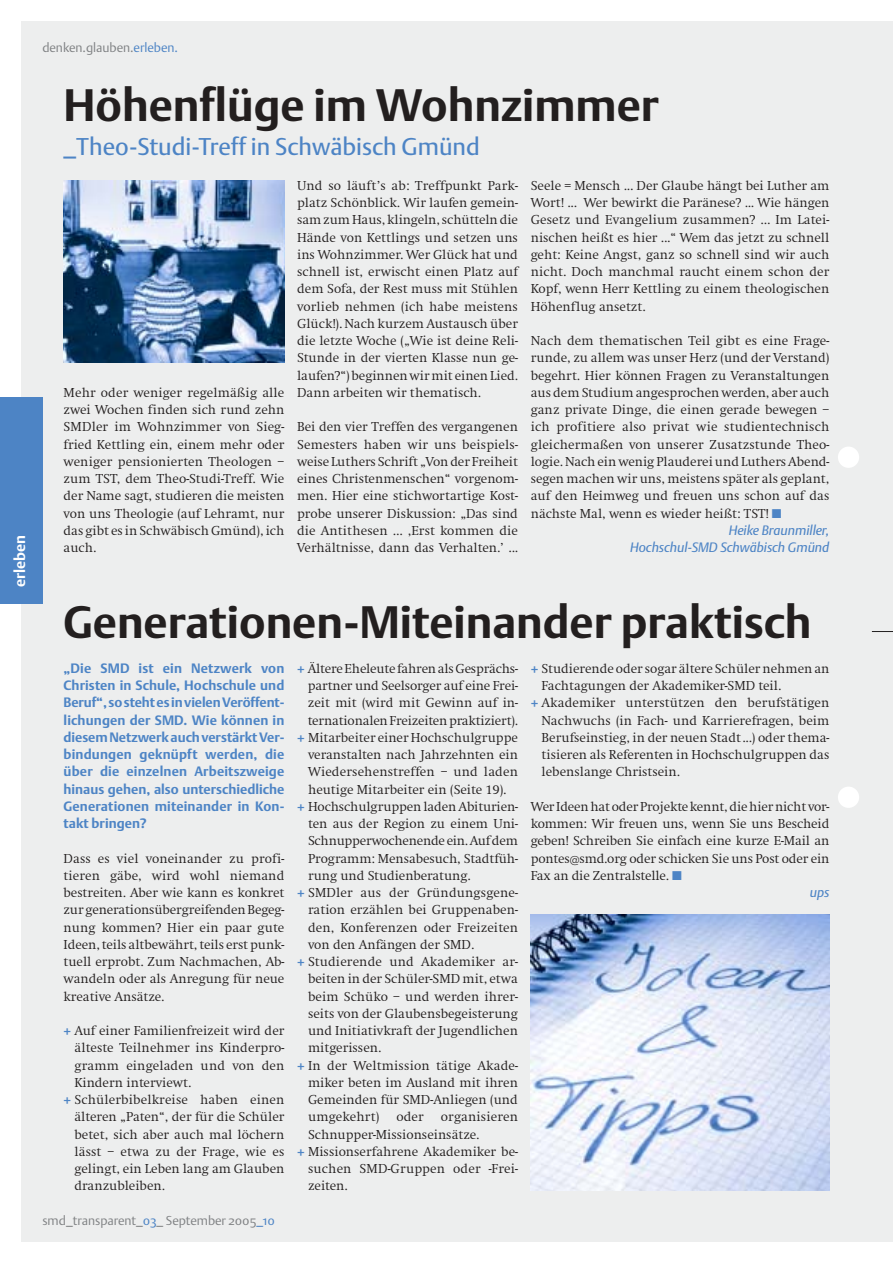
<style>
.page{position:relative;width:893px;height:1263px;background:#fff}
.page>*{position:absolute;margin:0;border:0;box-sizing:border-box;transform-origin:0 0}
.t1{font:700 45px "DTL Argo ST";color:#231f1f}
.t2{font:24px "DTL Argo ST";color:#4d84c5}
.t3{font:700 15px "DTL Argo ST";color:#fff}
.t4{font:300 13.5px/17.2px "Swift EF";color:#231f1f;text-align:justify}
.t5{font:700 13.5px/17.2px "DTL Argo ST";letter-spacing:.01em;color:#4d84c5;text-align:justify}
.t6{font:italic 13.5px/17.2px "DTL Argo ST";color:#4d84c5;text-align:right}
.t7{font:300 12.75px "DTL Argo ST";color:#808284}
.s1{color:#4d84c5}
.s2{font-family:"DTL Argo ST";font-weight:700;color:#4d84c5}
</style>
<div class="page">
<div style="left:21px;top:21px;width:871px;height:1221px;background:#edeeee"></div>
<div style="left:837px;top:787px;width:22px;height:21px;background:#fff;border-radius:50%"></div>
<div style="left:837px;top:447px;width:22px;height:21px;background:#fff;border-radius:50%"></div>
<div style="left:0;top:397px;width:42px;height:207px;background:#4d84c5"></div>
<img style="left:530px;top:914px;width:299px;height:277px">
<img style="left:64px;top:181px;width:220px;height:181px">
<svg style="left:871px;top:631px;width:22px;height:1px"></svg>
<p class="t3" style="left:14px;top:587px;width:53px;rotate:-90deg">erleben</p>
<p class="t7" style="left:42px;top:42px;width:137px">denken.glauben.<span class="s1">erleben.</span></p>
<h1 class="t1" style="left:64px;top:86px;width:596px">Höhenflüge im Wohnzimmer</h1>
<h2 class="t2" style="left:64px;top:138px;width:418px">_Theo-Studi-Treff in Schwäbisch Gmünd</h2>
<p class="t4" style="left:64px;top:385px;width:222px">Mehr oder weniger regelmäßig alle zwei Wochen finden sich rund zehn SMDler im Wohnzimmer von Sieg&shy;fried Kettling ein, einem mehr oder weniger pensionierten Theologen – zum TST, dem Theo-Studi-Treff. Wie der Name sagt, studieren die meisten von uns Theologie (auf Lehramt, nur das gibt es in Schwäbisch Gmünd), ich auch.</p>
<p class="t4" style="left:297px;top:178px;width:222px">Und so läuft’s ab: Treffpunkt Park&shy;platz Schönblick. Wir laufen gemein&shy;sam zum Haus, klingeln, schütteln die Hände von Kettlings und setzen uns ins Wohnzimmer. Wer Glück hat und schnell ist, erwischt einen Platz auf dem Sofa, der Rest muss mit Stühlen vorlieb nehmen (ich habe meistens Glück!). Nach kurzem Austausch über die letzte Woche („Wie ist deine Reli-Stunde in der vierten Klasse nun ge&shy;laufen?“) beginnen wir mit einen Lied.<br>Dann arbeiten wir thematisch.</p>
<p class="t4" style="left:297px;top:420px;width:222px">Bei den vier Treffen des vergangenen Semesters haben wir uns beispiels&shy;weise Luthers Schrift „Von der Freiheit eines Christenmenschen“ vorgenom&shy;men. Hier eine stichwortartige Kost&shy;probe unserer Diskussion: „Das sind die Antithesen ... ‚Erst kommen die Verhältnisse, dann das Verhalten.’ ...</p>
<p class="t4" style="left:530px;top:178px;width:300px">Seele = Mensch ... Der Glaube hängt bei Luther am Wort! ... Wer bewirkt die Paränese? ... Wie hängen Gesetz und Evangelium zusammen? ... Im Latei&shy;nischen heißt es hier ...“ Wem das jetzt zu schnell geht: Keine Angst, ganz so schnell sind wir auch nicht. Doch manchmal raucht einem schon der Kopf, wenn Herr Kettling zu einem theologischen Höhenflug ansetzt.</p>
<p class="t4" style="left:530px;top:333px;width:300px">Nach dem thematischen Teil gibt es eine Frage&shy;runde, zu allem was unser Herz (und der Verstand) begehrt. Hier können Fragen zu Veranstaltungen aus dem Studium angesprochen werden, aber auch ganz private Dinge, die einen gerade bewegen – ich profitiere also privat wie studientechnisch gleichermaßen von unserer Zusatzstunde Theo&shy;logie. Nach ein wenig Plauderei und Luthers Abend&shy;segen machen wir uns, meistens später als geplant, auf den Heimweg und freuen uns schon auf das nächste Mal, wenn es wieder heißt: TST! <span class="s1">■</span></p>
<p class="t6" style="left:630px;top:523px;width:201px">Heike Braunmiller,<br>Hochschul-SMD Schwäbisch Gmünd</p>
<h1 class="t1" style="left:64px;top:604px;width:749px">Generationen-Miteinander praktisch</h1>
<p class="t4" style="left:297px;top:661px;width:222px"><span class="s2">+</span> Ältere Eheleute fahren als Gesprächs-</p>
<p class="t4" style="left:308px;top:678px;width:212px">partner und Seelsorger auf eine Frei-</p>
<p class="t4" style="left:308px;top:696px;width:212px">zeit mit (wird mit Gewinn auf in-</p>
<p class="t4" style="left:308px;top:713px;width:212px">ternationalen Freizeiten praktiziert).</p>
<p class="t4" style="left:297px;top:730px;width:222px"><span class="s2">+</span> Mitarbeiter einer Hochschulgruppe</p>
<p class="t4" style="left:308px;top:747px;width:211px">veranstalten nach Jahrzehnten ein</p>
<p class="t4" style="left:308px;top:765px;width:211px">Wiedersehenstreffen – und laden</p>
<p class="t4" style="left:308px;top:782px;width:200px">heutige Mitarbeiter ein (Seite 19).</p>
<p class="t4" style="left:297px;top:799px;width:222px"><span class="s2">+</span> Hochschulgruppen laden Abiturien-</p>
<p class="t4" style="left:308px;top:816px;width:211px">ten aus der Region zu einem Uni-</p>
<p class="t4" style="left:308px;top:834px;width:211px">Schnupperwochenende ein. Auf dem</p>
<p class="t4" style="left:308px;top:851px;width:211px">Programm: Mensabesuch, Stadtfüh-</p>
<p class="t4" style="left:308px;top:868px;width:164px">rung und Studienberatung.</p>
<p class="t4" style="left:297px;top:885px;width:222px"><span class="s2">+</span> SMDler aus der Gründungsgene-</p>
<p class="t4" style="left:308px;top:903px;width:211px">ration erzählen bei Gruppenaben-</p>
<p class="t4" style="left:308px;top:920px;width:211px">den, Konferenzen oder Freizeiten</p>
<p class="t4" style="left:308px;top:937px;width:168px">von den Anfängen der SMD.</p>
<p class="t4" style="left:297px;top:954px;width:222px"><span class="s2">+</span> Studierende und Akademiker ar-</p>
<p class="t4" style="left:308px;top:972px;width:211px">beiten in der Schüler-SMD mit, etwa</p>
<p class="t4" style="left:308px;top:989px;width:211px">beim Schüko – und werden ihrer-</p>
<p class="t4" style="left:308px;top:1006px;width:211px">seits von der Glaubensbegeisterung</p>
<p class="t4" style="left:308px;top:1023px;width:211px">und Initiativkraft der Jugendlichen</p>
<p class="t4" style="left:308px;top:1041px;width:75px">mitgerissen.</p>
<p class="t4" style="left:297px;top:1058px;width:222px"><span class="s2">+</span> In der Weltmission tätige Akade-</p>
<p class="t4" style="left:308px;top:1075px;width:211px">miker beten im Ausland mit ihren</p>
<p class="t4" style="left:308px;top:1092px;width:211px">Gemeinden für SMD-Anliegen (und</p>
<p class="t4" style="left:308px;top:1110px;width:73px">umgekehrt)</p>
<p class="t4" style="left:396px;top:1110px;width:29px">oder</p>
<p class="t4" style="left:441px;top:1110px;width:79px">organisieren</p>
<p class="t4" style="left:308px;top:1127px;width:173px">Schnupper-Missionseinsätze.</p>
<p class="t4" style="left:297px;top:1144px;width:222px"><span class="s2">+</span> Missionserfahrene Akademiker be-</p>
<p class="t4" style="left:308px;top:1161px;width:211px">suchen SMD-Gruppen oder -Frei-</p>
<p class="t4" style="left:308px;top:1179px;width:41px">zeiten.</p>
<p class="t5" style="left:64px;top:661px;width:222px">„Die SMD ist ein Netzwerk von Christen in Schule, Hochschule und Beruf“, so steht es in vielen Veröffent&shy;lichungen der SMD. Wie können in diesem Netzwerk auch verstärkt Ver&shy;bindungen geknüpft werden, die über die einzelnen Arbeitszweige hinaus gehen, also unterschiedliche Generationen miteinander in Kon&shy;takt bringen?</p>
<p class="t4" style="left:64px;top:851px;width:222px">Dass es viel voneinander zu profi&shy;tieren gäbe, wird wohl niemand bestreiten. Aber wie kann es konkret zur generationsübergreifenden Begeg&shy;nung kommen? Hier ein paar gute Ideen, teils altbewährt, teils erst punk&shy;tuell erprobt. Zum Nachmachen, Ab&shy;wandeln oder als Anregung für neue kreative Ansätze.</p>
<p class="t4" style="left:64px;top:1023px;width:222px"><span class="s2">+</span> Auf einer Familienfreizeit wird der</p>
<p class="t4" style="left:74px;top:1041px;width:211px">älteste Teilnehmer ins Kinderpro-</p>
<p class="t4" style="left:74px;top:1058px;width:211px">gramm eingeladen und von den</p>
<p class="t4" style="left:74px;top:1075px;width:118px">Kindern interviewt.</p>
<p class="t4" style="left:64px;top:1092px;width:222px"><span class="s2">+</span> Schülerbibelkreise haben einen</p>
<p class="t4" style="left:74px;top:1110px;width:211px">älteren „Paten“, der für die Schüler</p>
<p class="t4" style="left:74px;top:1127px;width:211px">betet, sich aber auch mal löchern</p>
<p class="t4" style="left:74px;top:1144px;width:211px">lässt – etwa zu der Frage, wie es</p>
<p class="t4" style="left:74px;top:1161px;width:211px">gelingt, ein Leben lang am Glauben</p>
<p class="t4" style="left:74px;top:1179px;width:92px">dranzubleiben.</p>
<p class="t4" style="left:530px;top:661px;width:300px"><span class="s2">+</span> Studierende oder sogar ältere Schüler nehmen an</p>
<p class="t4" style="left:541px;top:678px;width:241px">Fachtagungen der Akademiker-SMD teil.</p>
<p class="t4" style="left:530px;top:696px;width:300px"><span class="s2">+</span> Akademiker unterstützen den berufstätigen</p>
<p class="t4" style="left:541px;top:713px;width:289px">Nachwuchs (in Fach- und Karrierefragen, beim</p>
<p class="t4" style="left:541px;top:730px;width:289px">Berufseinstieg, in der neuen Stadt...) oder thema-</p>
<p class="t4" style="left:541px;top:747px;width:289px">tisieren als Referenten in Hochschulgruppen das</p>
<p class="t4" style="left:541px;top:765px;width:140px">lebenslange Christsein.</p>
<p class="t4" style="left:530px;top:799px;width:300px">Wer Ideen hat oder Projekte kennt, die hier nicht vor&shy;kommen: Wir freuen uns, wenn Sie uns Bescheid geben! Schreiben Sie einfach eine kurze E-Mail an pontes@smd.org oder schicken Sie uns Post oder ein Fax an die Zentralstelle. <span class="s1">■</span></p>
<p class="t6" style="left:809px;top:885px;width:21px">ups</p>
<p class="t7" style="left:42px;top:1215px;width:234px">smd_transparent_<span class="s1">03</span>_ September 2005<span class="s1">_10</span></p>
</div>
